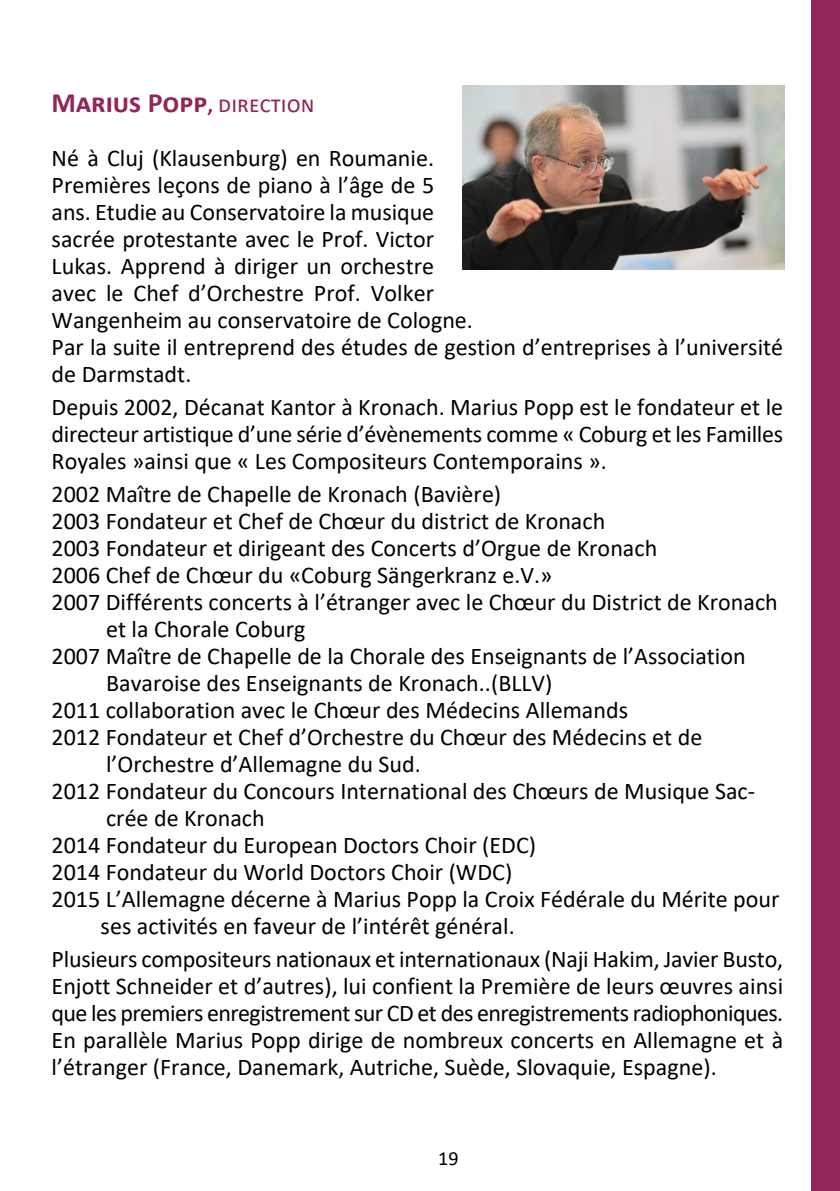
<style>
.page{position:relative;width:840px;height:1191px;background:#fff}
.page>*{position:absolute;margin:0;border:0;box-sizing:border-box;transform-origin:0 0}
.t1{font:700 28px "Calibri";color:#922658}
.t2{font:24px/27px "Calibri";color:#000;text-align:justify}
.t3{font:20px "Calibri";color:#000}
.s1{font-size:22px}
.s2{font-weight:400;font-size:24px}
</style>
<div class="page">
<img style="left:462px;top:85px;width:321px;height:185px">
<div style="left:811px;top:0;width:28px;height:1191px;background:#922658"></div>
<p class="t1" style="left:52px;top:91px;width:264px">Marius Popp<span class="s1">,</span> <span class="s2">direction</span></p>
<p class="t2" style="left:52px;top:147px;width:732px;text-align:left">Né à Cluj (Klausenburg) en Roumanie.<br>Premières leçons de piano à l’âge de 5<br>ans. Etudie au Conservatoire la musique<br>sacrée protestante avec le Prof. Victor<br>Lukas. Apprend à diriger un orchestre<br>avec le Chef d’Orchestre Prof. Volker<br>Wangenheim au conservatoire de Cologne.<br>Par la suite il entreprend des études de gestion d’entreprises à l’université de Darmstadt.</p>
<p class="t2" style="left:52px;top:396px;width:732px">Depuis 2002, Décanat Kantor à Kronach. Marius Popp est le fondateur et le directeur artistique d’une série d’évènements comme « Coburg et les Familles Royales »ainsi que « Les Compositeurs Contemporains ».</p>
<p class="t2" style="left:52px;top:483px;width:451px">2002 Maître de Chapelle de Kronach (Bavière)</p>
<p class="t2" style="left:52px;top:510px;width:555px">2003 Fondateur et Chef de Chœur du district de Kronach</p>
<p class="t2" style="left:52px;top:537px;width:606px">2003 Fondateur et dirigeant des Concerts d’Orgue de Kronach</p>
<p class="t2" style="left:52px;top:564px;width:502px">2006 Chef de Chœur du «Coburg Sängerkranz e.V.»</p>
<p class="t2" style="left:52px;top:591px;width:727px">2007 Différents concerts à l’étranger avec le Chœur du District de Kronach</p>
<p class="t2" style="left:106px;top:618px;width:201px">et la Chorale Coburg</p>
<p class="t2" style="left:52px;top:645px;width:695px">2007 Maître de Chapelle de la Chorale des Enseignants de l’Association</p>
<p class="t2" style="left:106px;top:672px;width:447px">Bavaroise des Enseignants de Kronach..(BLLV)</p>
<p class="t2" style="left:52px;top:699px;width:577px">2011 collaboration avec le Chœur des Médecins Allemands</p>
<p class="t2" style="left:52px;top:726px;width:652px">2012 Fondateur et Chef d’Orchestre du Chœur des Médecins et de</p>
<p class="t2" style="left:106px;top:753px;width:316px">l’Orchestre d’Allemagne du Sud.</p>
<p class="t2" style="left:52px;top:780px;width:704px">2012 Fondateur du Concours International des Chœurs de Musique Sac-</p>
<p class="t2" style="left:106px;top:807px;width:160px">crée de Kronach</p>
<p class="t2" style="left:52px;top:834px;width:486px">2014 Fondateur du European Doctors Choir (EDC)</p>
<p class="t2" style="left:52px;top:861px;width:462px">2014 Fondateur du World Doctors Choir (WDC)</p>
<p class="t2" style="left:52px;top:888px;width:729px">2015 L’Allemagne décerne à Marius Popp la Croix Fédérale du Mérite pour</p>
<p class="t2" style="left:101px;top:915px;width:415px">ses activités en faveur de l’intérêt général.</p>
<p class="t2" style="left:52px;top:948px;width:732px">Plusieurs compositeurs nationaux et internationaux (Naji Hakim, Javier Busto, Enjott Schneider et d’autres), lui confient la Première de leurs œuvres ainsi que les premiers enregistrement sur CD et des enregistrements radiophoniques.<br>En parallèle Marius Popp dirige de nombreux concerts en Allemagne et à l’étranger (France, Danemark, Autriche, Suède, Slovaquie, Espagne).</p>
<p class="t3" style="left:438px;top:1150px;width:22px">19</p>
</div>
